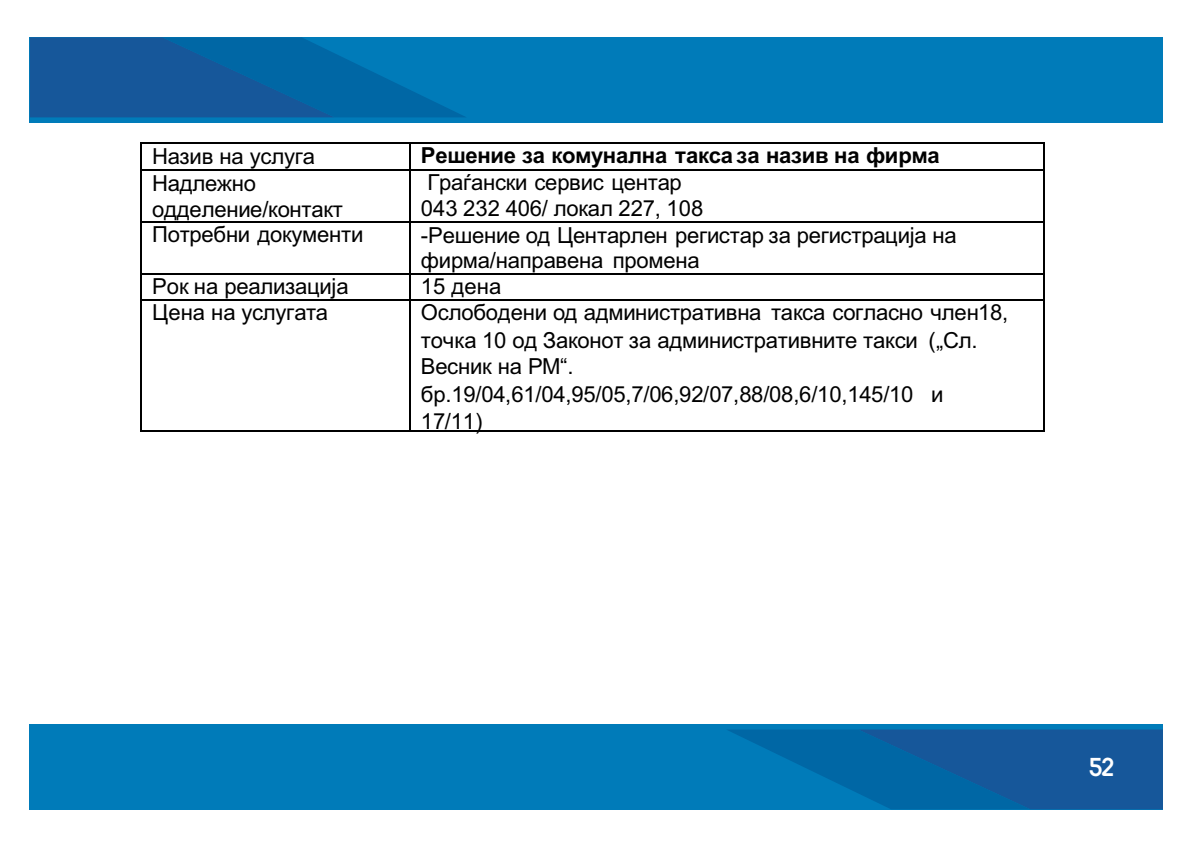
<style>
.page{position:relative;width:1193px;height:841px;background:#fff}
.page>*{position:absolute;margin:0;border:0;box-sizing:border-box;transform-origin:0 0}
.t1{font:500 27.2px "Horatio D";color:#fff}
.t2{font:22px/27px "Arial";letter-spacing:-.01em;color:#000}
.t3{font:700 22px "Arial";letter-spacing:-.01em;color:#000}
</style>
<div class="page">
<hr style="left:142px;top:143px;width:267px;height:1px;background:#000">
<hr style="left:411px;top:143px;width:631px;height:1px;background:#000">
<hr style="left:140px;top:144px;width:2px;height:25px;background:#000">
<hr style="left:409px;top:144px;width:2px;height:25px;background:#000">
<hr style="left:1042px;top:144px;width:2px;height:25px;background:#000">
<hr style="left:142px;top:169px;width:267px;height:1px;background:#000">
<hr style="left:411px;top:169px;width:631px;height:1px;background:#000">
<hr style="left:140px;top:170px;width:2px;height:51px;background:#000">
<hr style="left:409px;top:170px;width:2px;height:51px;background:#000">
<hr style="left:1042px;top:170px;width:2px;height:51px;background:#000">
<hr style="left:142px;top:221px;width:267px;height:1px;background:#000">
<hr style="left:411px;top:221px;width:631px;height:1px;background:#000">
<hr style="left:140px;top:222px;width:2px;height:51px;background:#000">
<hr style="left:409px;top:222px;width:2px;height:51px;background:#000">
<hr style="left:1042px;top:222px;width:2px;height:51px;background:#000">
<hr style="left:142px;top:273px;width:267px;height:1px;background:#000">
<hr style="left:411px;top:273px;width:631px;height:1px;background:#000">
<hr style="left:140px;top:274px;width:2px;height:25px;background:#000">
<hr style="left:409px;top:274px;width:2px;height:25px;background:#000">
<hr style="left:1042px;top:274px;width:2px;height:25px;background:#000">
<hr style="left:142px;top:299px;width:267px;height:1px;background:#000">
<hr style="left:411px;top:299px;width:631px;height:1px;background:#000">
<hr style="left:140px;top:300px;width:2px;height:129px;background:#000">
<hr style="left:142px;top:429px;width:267px;height:2px;background:#000">
<hr style="left:409px;top:300px;width:2px;height:129px;background:#000">
<hr style="left:411px;top:429px;width:631px;height:2px;background:#000">
<hr style="left:1042px;top:300px;width:2px;height:129px;background:#000">
<div style="left:30px;top:723px;width:1132px;height:85px;background:#007bb9"></div>
<svg style="left:728px;top:729px;width:434px;height:79px"></svg>
<div style="left:30px;top:37px;width:1132px;height:86px;background:#007bb9"></div>
<svg style="left:30px;top:37px;width:435px;height:80px"></svg>
<p class="t2" style="left:152px;top:145px;width:165px">Назив на услуга</p>
<p class="t3" style="left:421px;top:147px;width:520px">Решение за комунална такса за назив на фирма</p>
<p class="t2" style="left:152px;top:172px;width:192px;line-height:25.4px">Надлежно одделение/контакт</p>
<p class="t2" style="left:421px;top:172px;width:284px;line-height:25.4px">Граѓански сервис центар<br>043 232 406/ локал 227, 108</p>
<p class="t2" style="left:152px;top:223px;width:213px">Потребни документи</p>
<p class="t2" style="left:421px;top:224px;width:537px;line-height:25.4px">-Решение од Центарлен регистар за регистрација на фирма/направена промена</p>
<p class="t2" style="left:152px;top:274px;width:198px">Рок на реализација</p>
<p class="t2" style="left:421px;top:274px;width:82px">15 дена</p>
<p class="t2" style="left:152px;top:301px;width:178px">Цена на услугата</p>
<p class="t2" style="left:421px;top:301px;width:588px">Ослободени од административна такса согласно член18, точка 10 од Законот за административните такси („Сл.<br>Весник на РМ“. бр.19/04,61/04,95/05,7/06,92/07,88/08,6/10,145/10 и 17/11)</p>
<p class="t1" style="left:1088px;top:754px;width:26px">52</p>
</div>
